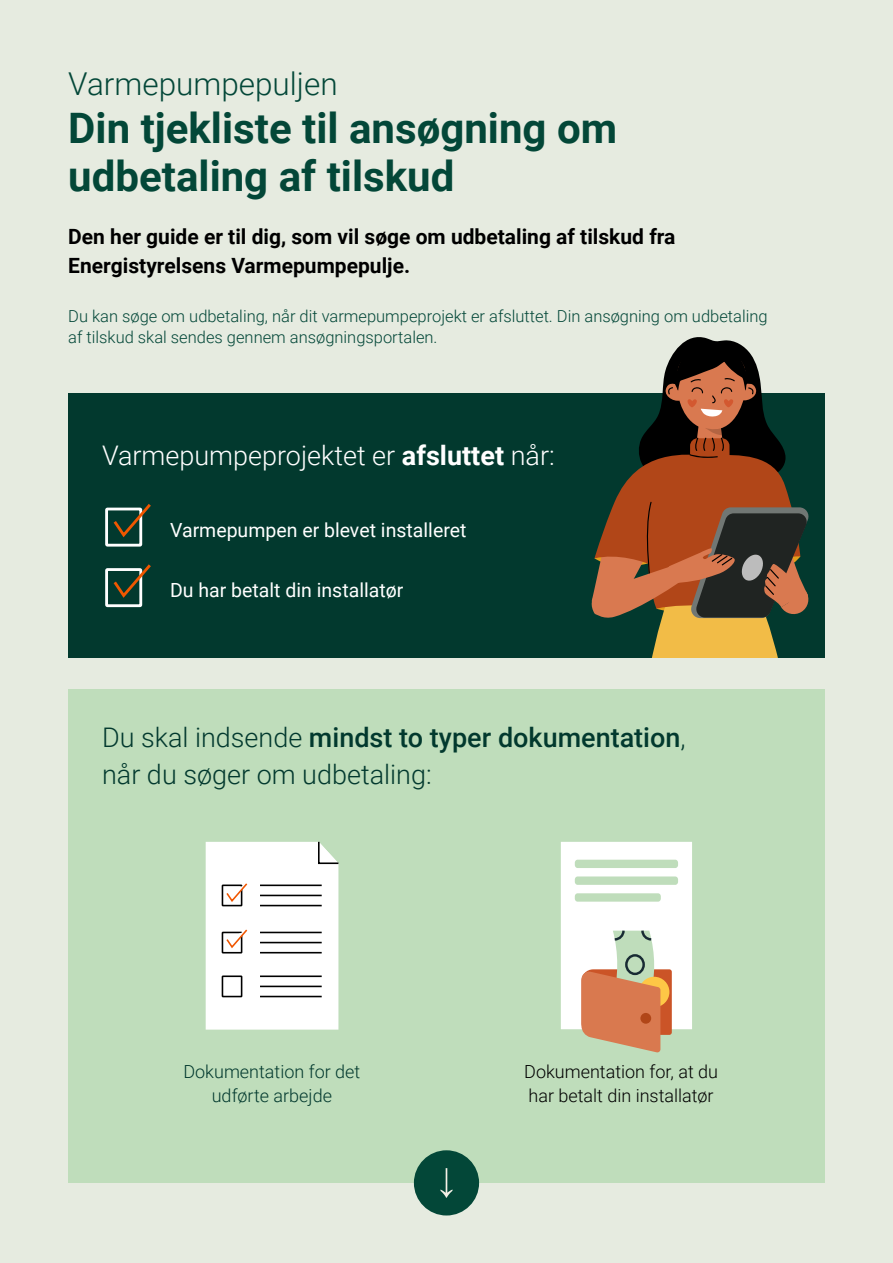
<style>
.page{position:relative;width:893px;height:1263px;background:#e6ebe0}
.page>*{position:absolute;margin:0;border:0;box-sizing:border-box;transform-origin:0 0}
.t1{font:700 42px/48px "Roboto";color:#034738}
.t2{font:300 31.5px "Roboto";color:#034738}
.t3{font:300 27px/37.5px "Roboto";color:#02392e}
.t4{font:300 27px "Roboto";color:#fff}
.t5{font:700 21px/28.5px "Roboto";color:#000}
.t6{font:19.5px "Roboto";color:#fff}
.t7{font:300 18px/24px "Roboto";color:#000}
.t8{font:300 18px/24px "Roboto";color:#02392e;text-align:center}
.t9{font:300 16.5px/21px "Roboto";color:#034738}
.s1{font-weight:700}
.s2{font-weight:500}
</style>
<div class="page">
<div style="left:68px;top:690px;width:757px;height:493px;background:#bfddbb"></div>
<div style="left:68px;top:393px;width:757px;height:265px;background:#02392e"></div>
<svg style="left:591px;top:337px;width:218px;height:321px"></svg>
<div style="left:105px;top:568px;width:37px;height:39px;border:3px solid #fff"></div>
<svg style="left:111px;top:564px;width:40px;height:36px"></svg>
<div style="left:105px;top:508px;width:37px;height:39px;border:3px solid #fff"></div>
<svg style="left:111px;top:504px;width:40px;height:36px"></svg>
<div style="left:414px;top:1150px;width:65px;height:65px;background:#034738;border-radius:50%"></div>
<svg style="left:440px;top:1168px;width:12px;height:30px"></svg>
<svg style="left:206px;top:842px;width:133px;height:187px;background:#f0f0ef"></svg>
<svg style="left:561px;top:842px;width:131px;height:211px"></svg>
<div style="left:640px;top:1013px;width:11px;height:11px;background:#b14618;border-radius:50%"></div>
<h2 class="t2" style="left:68px;top:61px;width:271px">Varmepumpepuljen</h2>
<h1 class="t1" style="left:68px;top:102px;width:550px">Din tjekliste til ansøgning om udbetaling af tilskud</h1>
<p class="t5" style="left:68px;top:222px;width:609px">Den her guide er til dig, som vil søge om udbetaling af tilskud fra<br>Energistyrelsens Varmepumpepulje.</p>
<p class="t9" style="left:68px;top:305px;width:701px">Du kan søge om udbetaling, når dit varmepumpeprojekt er afsluttet. Din ansøgning om udbetaling af tilskud skal sendes gennem ansøgningsportalen.</p>
<h3 class="t4" style="left:102px;top:436px;width:454px">Varmepumpeprojektet er <span class="s1">afsluttet</span> når:</h3>
<p class="t6" style="left:170px;top:516px;width:298px">Varmepumpen er blevet installeret</p>
<p class="t6" style="left:170px;top:576px;width:235px">Du har betalt din installatør</p>
<h3 class="t3" style="left:102px;top:718px;width:585px">Du skal indsende <span class="s2">mindst to typer dokumentation</span>, når du søger om udbetaling:</h3>
<p class="t8" style="left:183px;top:1059px;width:178px">Dokumentation for det udførte arbejde</p>
<p class="t7" style="left:524px;top:1059px;width:195px">Dokumentation for, at du har betalt din installatør</p>
</div>
